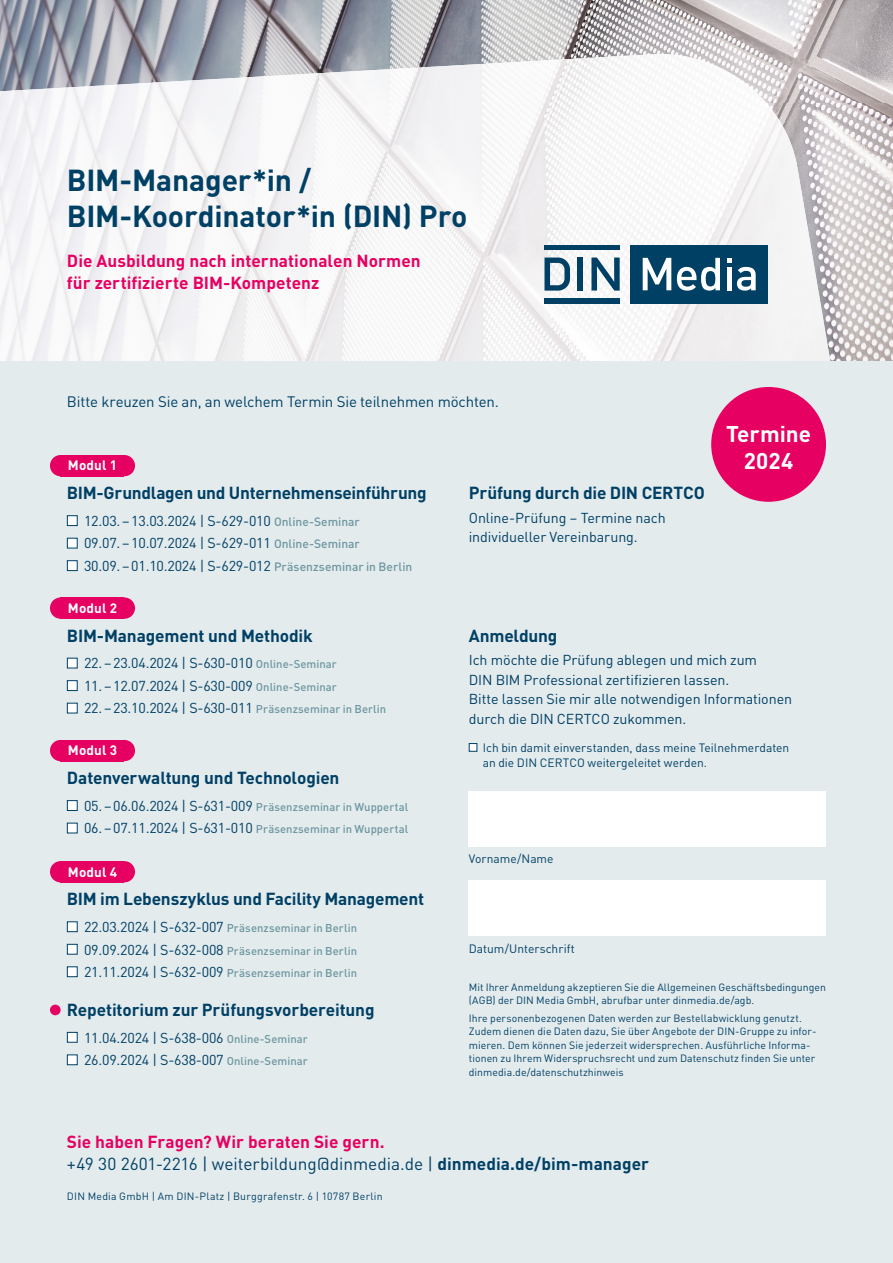
<style>
.page{position:relative;width:893px;height:1263px;background:#fff}
.page>*{position:absolute;margin:0;border:0;box-sizing:border-box;transform-origin:0 0}
.t1{font:700 30px/36px "DINOT";letter-spacing:-.005em;color:#004065}
.t2{font:700 22.5px/27px "DINOT";color:#fff;text-align:center}
.t3{font:700 17.25px "DINOT";letter-spacing:-.01em;color:#004065}
.t4{font:17.25px/22.5px "DINOT";letter-spacing:-.005em;color:#004065}
.t5{font:700 17.25px/22.5px "DINOT";color:#e60061}
.t6{font:15px "DINOT";letter-spacing:-.01em;color:#004065}
.t7{font:14.25px/19.5px "DINOT";letter-spacing:-.01em;color:#004065}
.t8{font:700 13.5px "DINOT";letter-spacing:.01em;color:#fff}
.t9{font:12px/15px "DINOT";color:#004065}
.t10{font:500 11.25px/22.5px "DINOT";letter-spacing:.005em;color:#6d969f;text-align:justify}
.t11{font:10.5px/13.5px "DINOT";letter-spacing:.005em;color:#004065}
.t12{font:10.5px "DINOT";letter-spacing:.025em;color:#004065}
.s1{font-weight:500;font-size:12px;color:#6d969f}
.s2{font-weight:500;font-size:11.25px;color:#6d969f}
.s3{font-weight:400;font-size:14.25px;color:#004065}
.s4{font-weight:700;color:#e60061}
.s5{font-weight:700}
</style>
<div class="page">
<img style="left:0;top:0;width:893px;height:103px">
<img style="left:779px;top:103px;width:114px;height:52px">
<img style="left:830px;top:155px;width:63px;height:206px">
<img style="left:0;top:77px;width:259px;height:182px">
<img style="left:259px;top:62px;width:260px;height:197px">
<img style="left:519px;top:54px;width:260px;height:205px">
<img style="left:778px;top:119px;width:52px;height:242px">
<img style="left:0;top:259px;width:779px;height:102px">
<div style="left:0;top:361px;width:893px;height:902px;background:#e3ebed"></div>
<div style="left:711px;top:387px;width:115px;height:115px;background:#e60061;border-radius:50%"></div>
<div style="left:469px;top:743px;width:8px;height:9px;background:#fff;border:1px solid #004065"></div>
<div style="left:67px;top:515px;width:11px;height:11px;background:#fff;border:1px solid #004065"></div>
<div style="left:67px;top:538px;width:11px;height:10px;background:#fff;border:1px solid #004065"></div>
<div style="left:67px;top:560px;width:11px;height:11px;background:#fff;border:1px solid #004065"></div>
<div style="left:50px;top:455px;width:21px;height:21px;background:#e60061;border-radius:50%"></div>
<div style="left:114px;top:455px;width:21px;height:21px;background:#e60061;border-radius:50%"></div>
<div style="left:61px;top:455px;width:63px;height:21px;background:#e60061"></div>
<div style="left:67px;top:800px;width:11px;height:11px;background:#fff;border:1px solid #004065"></div>
<div style="left:67px;top:823px;width:11px;height:10px;background:#fff;border:1px solid #004065"></div>
<div style="left:50px;top:740px;width:21px;height:21px;background:#e60061;border-radius:50%"></div>
<div style="left:114px;top:740px;width:21px;height:21px;background:#e60061;border-radius:50%"></div>
<div style="left:61px;top:740px;width:63px;height:21px;background:#e60061"></div>
<div style="left:67px;top:658px;width:11px;height:10px;background:#fff;border:1px solid #004065"></div>
<div style="left:67px;top:680px;width:11px;height:11px;background:#fff;border:1px solid #004065"></div>
<div style="left:67px;top:703px;width:11px;height:10px;background:#fff;border:1px solid #004065"></div>
<div style="left:50px;top:597px;width:21px;height:22px;background:#e60061;border-radius:50%"></div>
<div style="left:114px;top:597px;width:21px;height:22px;background:#e60061;border-radius:50%"></div>
<div style="left:61px;top:597px;width:63px;height:22px;background:#e60061"></div>
<div style="left:67px;top:921px;width:11px;height:11px;background:#fff;border:1px solid #004065"></div>
<div style="left:67px;top:944px;width:11px;height:10px;background:#fff;border:1px solid #004065"></div>
<div style="left:67px;top:966px;width:11px;height:11px;background:#fff;border:1px solid #004065"></div>
<div style="left:50px;top:861px;width:21px;height:21px;background:#e60061;border-radius:50%"></div>
<div style="left:114px;top:861px;width:21px;height:21px;background:#e60061;border-radius:50%"></div>
<div style="left:61px;top:861px;width:63px;height:21px;background:#e60061"></div>
<div style="left:469px;top:791px;width:357px;height:55px;background:#fff"></div>
<div style="left:469px;top:880px;width:357px;height:55px;background:#fff"></div>
<div style="left:67px;top:1032px;width:11px;height:10px;background:#fff;border:1px solid #004065"></div>
<div style="left:67px;top:1054px;width:11px;height:11px;background:#fff;border:1px solid #004065"></div>
<div style="left:50px;top:1005px;width:11px;height:10px;background:#e60061;border-radius:50%"></div>
<div style="left:631px;top:245px;width:137px;height:58px;background:#004065"></div>
<svg style="left:544px;top:258px;width:26px;height:33px"></svg>
<div style="left:544px;top:245px;width:76px;height:5px;background:#004065"></div>
<div style="left:577px;top:258px;width:6px;height:33px;background:#004065"></div>
<svg style="left:591px;top:258px;width:29px;height:33px"></svg>
<div style="left:544px;top:298px;width:76px;height:5px;background:#004065"></div>
<svg style="left:643px;top:258px;width:28px;height:32px"></svg>
<svg style="left:677px;top:258px;width:43px;height:33px"></svg>
<svg style="left:727px;top:258px;width:29px;height:33px"></svg>
<h1 class="t1" style="left:67px;top:160px;width:402px">BIM-Manager*in /<br>BIM-Koordinator*in (DIN) Pro</h1>
<p class="t5" style="left:67px;top:248px;width:355px">Die Ausbildung nach internationalen Normen für zertifizierte BIM-Kompetenz</p>
<p class="t6" style="left:67px;top:390px;width:433px">Bitte kreuzen Sie an, an welchem Termin Sie teilnehmen möchten.</p>
<p class="t8" style="left:68px;top:455px;width:51px">Modul 1</p>
<p class="t3" style="left:67px;top:479px;width:361px">BIM-Grundlagen und Unternehmenseinführung</p>
<p class="t7" style="left:84px;top:508px;width:330px;line-height:22.5px">12.03. – 13.03.2024 | S-629-010 <span class="s1">Online-Seminar<br></span>09.07. – 10.07.2024 | S-629-011 <span class="s1">Online-Seminar<br></span>30.09. – 01.10.2024 | S-629-012 <span class="s1">Präsenzseminar in Berlin</span></p>
<p class="t8" style="left:68px;top:597px;width:51px">Modul 2</p>
<p class="t3" style="left:469px;top:479px;width:237px">Prüfung durch die DIN CERTCO</p>
<p class="t7" style="left:469px;top:507px;width:199px">Online-Prüfung – Termine nach individueller Vereinbarung.</p>
<h2 class="t2" style="left:726px;top:418px;width:86px">Termine<br>2024</h2>
<p class="t3" style="left:67px;top:622px;width:247px">BIM-Management und Methodik</p>
<p class="t7" style="left:84px;top:652px;width:254px">22. – 23.04.2024 | S-630-010 <span class="s2">Online-Seminar</span></p>
<p class="t7" style="left:84px;top:675px;width:254px">11. – 12.07.2024 | S-630-009 <span class="s2">Online-Seminar</span></p>
<p class="t7" style="left:84px;top:697px;width:304px">22. – 23.10.2024 | S-630-011 <span class="s2">Präsenzseminar in Berlin</span></p>
<p class="t8" style="left:68px;top:740px;width:51px">Modul 3</p>
<p class="t3" style="left:67px;top:764px;width:274px">Datenverwaltung und Technologien</p>
<p class="t10" style="left:84px;top:794px;width:326px"><span class="s3">05. – 06.06.2024 | S-631-009</span> Präsenzseminar in Wuppertal</p>
<p class="t10" style="left:84px;top:817px;width:326px"><span class="s3">06. – 07.11.2024 | S-631-010</span> Präsenzseminar in Wuppertal</p>
<p class="t8" style="left:68px;top:861px;width:51px">Modul 4</p>
<p class="t3" style="left:67px;top:885px;width:359px">BIM im Lebenszyklus und Facility Management</p>
<p class="t10" style="left:84px;top:916px;width:275px"><span class="s3">22.03.2024 | S-632-007</span> Präsenzseminar in Berlin <span class="s3">09.09.2024 | S-632-008</span> Präsenzseminar in Berlin <span class="s3">21.11.2024 | S-632-009</span> Präsenzseminar in Berlin</p>
<p class="t3" style="left:67px;top:996px;width:309px">Repetitorium zur Prüfungsvorbereitung</p>
<p class="t7" style="left:84px;top:1025px;width:225px;line-height:22.5px">11.04.2024 | S-638-006 <span class="s2">Online-Seminar<br></span>26.09.2024 | S-638-007 <span class="s2">Online-Seminar</span></p>
<p class="t3" style="left:469px;top:622px;width:90px">Anmeldung</p>
<p class="t7" style="left:469px;top:649px;width:325px">Ich möchte die Prüfung ablegen und mich zum<br>DIN BIM Professional zertifizieren lassen.<br>Bitte lassen Sie mir alle notwendigen Informationen durch die DIN CERTCO zukommen.</p>
<p class="t9" style="left:483px;top:739px;width:308px">Ich bin damit einverstanden, dass meine Teilnehmerdaten an die DIN CERTCO weitergeleitet werden.</p>
<p class="t9" style="left:469px;top:850px;width:86px">Vorname/Name</p>
<p class="t9" style="left:469px;top:940px;width:108px">Datum/Unterschrift</p>
<p class="t11" style="left:469px;top:979px;width:359px">Mit Ihrer Anmeldung akzeptieren Sie die Allgemeinen Geschäftsbedingungen (AGB) der DIN Media GmbH, abrufbar unter dinmedia.de/agb.</p>
<p class="t11" style="left:469px;top:1010px;width:349px">Ihre personenbezogenen Daten werden zur Bestellabwicklung genutzt.<br>Zudem dienen die Daten dazu, Sie über Angebote der DIN-Gruppe zu infor&shy;mieren. Dem können Sie jederzeit widersprechen. Ausführliche Informa&shy;tionen zu Ihrem Wider spruchsrecht und zum Datenschutz finden Sie unter dinmedia.de/datenschutzhinweis</p>
<p class="t4" style="left:67px;top:1129px;width:583px"><span class="s4">Sie haben Fragen? Wir beraten Sie gern.<br></span>+49 30 2601-2216 | weiterbildung@dinmedia.de | <span class="s5">dinmedia.de/bim-manager</span></p>
<p class="t12" style="left:67px;top:1188px;width:317px">DIN Media GmbH | Am DIN-Platz | Burggrafenstr. 6 | 10787 Berlin</p>
</div>
